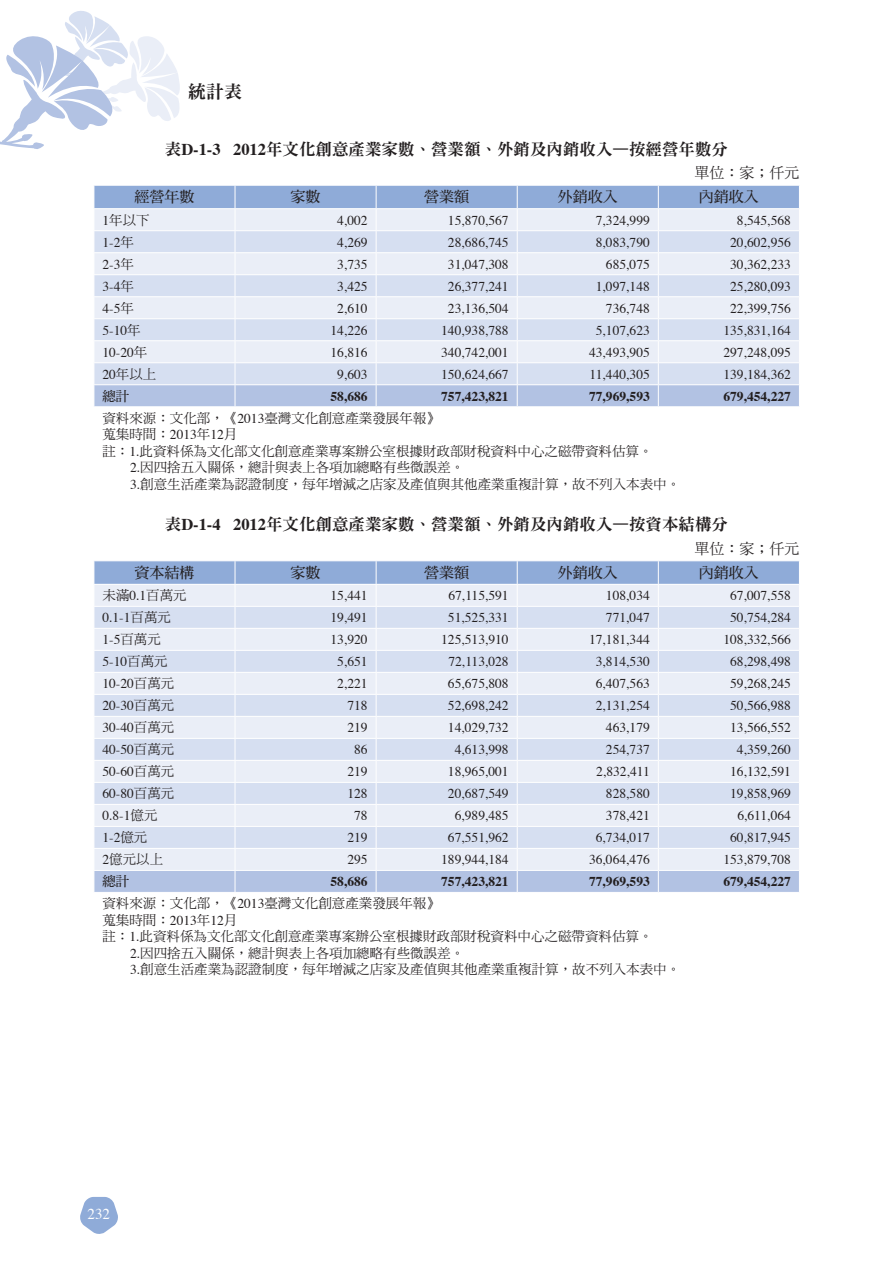
<style>
.page{position:relative;width:893px;height:1263px;background:#fff}
.page>*{position:absolute;margin:0;border:0;box-sizing:border-box;transform-origin:0 0}
.t1{font:18px "DF Ming Std W9";color:#231f20}
.t2{font:16.5px "DF Ming Std W9";color:#231f20}
.t3{font:15px "DF Ming Std W7";color:#231f20}
.t4{font:15px "DF Ming Std W5";color:#231f20}
.t5{font:15px "Times";color:#fff}
.t6{font:13.5px "Times";color:#231f20}
.t7{font:13.5px "DF Ming Std W5";color:#231f20}
.t8{font:700 13.5px "Times";color:#231f20}
.t9{font:13.5px "DF Ming Std W7";color:#231f20}
.s1{font-family:"Times";font-weight:700}
.s2{font-family:"Times"}
.s3{font-family:"DF Ming Std W5"}
</style>
<div class="page">
<svg style="left:0;top:11px;width:180px;height:138px"></svg>
<svg style="left:80px;top:1197px;width:38px;height:37px"></svg>
<svg style="left:94px;top:185px;width:706px;height:221px;background:#d5def0"></svg>
<svg style="left:94px;top:561px;width:705px;height:331px;background:#d9e1f1"></svg>
<h1 class="t1" style="left:188px;top:81px;width:56px">統計表</h1>
<p class="t2" style="left:165px;top:140px;width:565px">表<span class="s1">D-1-3 2012</span>年文化創意產業家數、營業額、外銷及內銷收入—按經營年數分</p>
<p class="t4" style="left:694px;top:165px;width:106px">單位：家；仟元</p>
<p class="t3" style="left:134px;top:189px;width:61px">經營年數</p>
<p class="t3" style="left:291px;top:189px;width:31px">家數</p>
<p class="t3" style="left:424px;top:189px;width:46px">營業額</p>
<p class="t3" style="left:558px;top:189px;width:61px">外銷收入</p>
<p class="t3" style="left:699px;top:189px;width:61px">內銷收入</p>
<p class="t7" style="left:102px;top:212px;width:49px"><span class="s2">1</span>年以下</p>
<p class="t6" style="left:337px;top:207px;width:32px">4,002</p>
<p class="t6" style="left:448px;top:207px;width:62px">15,870,567</p>
<p class="t6" style="left:596px;top:207px;width:55px">7,324,999</p>
<p class="t6" style="left:737px;top:207px;width:55px">8,545,568</p>
<p class="t6" style="left:102px;top:229px;width:33px">1-2<span class="s3">年</span></p>
<p class="t6" style="left:337px;top:229px;width:32px">4,269</p>
<p class="t6" style="left:448px;top:229px;width:62px">28,686,745</p>
<p class="t6" style="left:596px;top:229px;width:55px">8,083,790</p>
<p class="t6" style="left:730px;top:229px;width:62px">20,602,956</p>
<p class="t6" style="left:102px;top:251px;width:33px">2-3<span class="s3">年</span></p>
<p class="t6" style="left:337px;top:251px;width:32px">3,735</p>
<p class="t6" style="left:448px;top:251px;width:62px">31,047,308</p>
<p class="t6" style="left:606px;top:251px;width:45px">685,075</p>
<p class="t6" style="left:730px;top:251px;width:62px">30,362,233</p>
<p class="t6" style="left:102px;top:273px;width:33px">3-4<span class="s3">年</span></p>
<p class="t6" style="left:337px;top:273px;width:32px">3,425</p>
<p class="t6" style="left:448px;top:273px;width:62px">26,377,241</p>
<p class="t6" style="left:596px;top:273px;width:55px">1,097,148</p>
<p class="t6" style="left:730px;top:273px;width:62px">25,280,093</p>
<p class="t6" style="left:102px;top:295px;width:33px">4-5<span class="s3">年</span></p>
<p class="t6" style="left:337px;top:295px;width:32px">2,610</p>
<p class="t6" style="left:448px;top:295px;width:62px">23,136,504</p>
<p class="t6" style="left:606px;top:295px;width:45px">736,748</p>
<p class="t6" style="left:730px;top:295px;width:62px">22,399,756</p>
<p class="t6" style="left:102px;top:317px;width:40px">5-10<span class="s3">年</span></p>
<p class="t6" style="left:330px;top:317px;width:39px">14,226</p>
<p class="t6" style="left:441px;top:317px;width:69px">140,938,788</p>
<p class="t6" style="left:596px;top:317px;width:55px">5,107,623</p>
<p class="t6" style="left:723px;top:317px;width:69px">135,831,164</p>
<p class="t6" style="left:102px;top:339px;width:46px">10-20<span class="s3">年</span></p>
<p class="t6" style="left:330px;top:339px;width:39px">16,816</p>
<p class="t6" style="left:441px;top:339px;width:69px">340,742,001</p>
<p class="t6" style="left:589px;top:339px;width:62px">43,493,905</p>
<p class="t6" style="left:723px;top:339px;width:69px">297,248,095</p>
<p class="t7" style="left:102px;top:366px;width:55px"><span class="s2">20</span>年以上</p>
<p class="t6" style="left:337px;top:361px;width:32px">9,603</p>
<p class="t6" style="left:441px;top:361px;width:69px">150,624,667</p>
<p class="t6" style="left:590px;top:361px;width:62px">11,440,305</p>
<p class="t6" style="left:723px;top:361px;width:69px">139,184,362</p>
<p class="t9" style="left:102px;top:388px;width:28px">總計</p>
<p class="t8" style="left:330px;top:383px;width:39px">58,686</p>
<p class="t8" style="left:441px;top:383px;width:69px">757,423,821</p>
<p class="t8" style="left:589px;top:383px;width:62px">77,969,593</p>
<p class="t8" style="left:723px;top:383px;width:69px">679,454,227</p>
<p class="t7" style="left:102px;top:410px;width:339px">資料來源：文化部，《<span class="s2">2013</span>臺灣文化創意產業發展年報》</p>
<p class="t7" style="left:102px;top:427px;width:136px">蒐集時間：<span class="s2">2013</span>年<span class="s2">12</span>月</p>
<p class="t7" style="left:102px;top:443px;width:552px">註：<span class="s2">1.</span>此資料係為文化部文化創意產業專案辦公室根據財政部財稅資料中心之磁帶資料估算。</p>
<p class="t7" style="left:130px;top:460px;width:336px"><span class="s2">2.</span>因四捨五入關係，總計與表上各項加總略有些微誤差。</p>
<p class="t7" style="left:130px;top:476px;width:552px"><span class="s2">3.</span>創意生活產業為認證制度，每年增減之店家及產值與其他產業重複計算，故不列入本表中。</p>
<p class="t2" style="left:165px;top:515px;width:565px">表<span class="s1">D-1-4 2012</span>年文化創意產業家數、營業額、外銷及內銷收入—按資本結構分</p>
<p class="t4" style="left:694px;top:541px;width:107px">單位：家；仟元</p>
<p class="t3" style="left:134px;top:564px;width:61px">資本結構</p>
<p class="t3" style="left:291px;top:564px;width:31px">家數</p>
<p class="t3" style="left:424px;top:564px;width:46px">營業額</p>
<p class="t3" style="left:558px;top:564px;width:61px">外銷收入</p>
<p class="t3" style="left:699px;top:564px;width:61px">內銷收入</p>
<p class="t7" style="left:102px;top:588px;width:86px">未滿<span class="s2">0.1</span>百萬元</p>
<p class="t6" style="left:330px;top:583px;width:39px">15,441</p>
<p class="t6" style="left:448px;top:583px;width:62px">67,115,591</p>
<p class="t6" style="left:606px;top:583px;width:45px">108,034</p>
<p class="t6" style="left:730px;top:583px;width:62px">67,007,558</p>
<p class="t6" style="left:102px;top:605px;width:70px">0.1-1<span class="s3">百萬元</span></p>
<p class="t6" style="left:330px;top:605px;width:39px">19,491</p>
<p class="t6" style="left:448px;top:605px;width:62px">51,525,331</p>
<p class="t6" style="left:606px;top:605px;width:45px">771,047</p>
<p class="t6" style="left:730px;top:605px;width:62px">50,754,284</p>
<p class="t6" style="left:102px;top:627px;width:60px">1-5<span class="s3">百萬元</span></p>
<p class="t6" style="left:330px;top:627px;width:39px">13,920</p>
<p class="t6" style="left:441px;top:627px;width:69px">125,513,910</p>
<p class="t6" style="left:589px;top:627px;width:62px">17,181,344</p>
<p class="t6" style="left:723px;top:627px;width:69px">108,332,566</p>
<p class="t6" style="left:102px;top:649px;width:67px">5-10<span class="s3">百萬元</span></p>
<p class="t6" style="left:337px;top:649px;width:32px">5,651</p>
<p class="t6" style="left:448px;top:649px;width:62px">72,113,028</p>
<p class="t6" style="left:596px;top:649px;width:55px">3,814,530</p>
<p class="t6" style="left:730px;top:649px;width:62px">68,298,498</p>
<p class="t6" style="left:102px;top:671px;width:73px">10-20<span class="s3">百萬元</span></p>
<p class="t6" style="left:337px;top:671px;width:32px">2,221</p>
<p class="t6" style="left:448px;top:671px;width:62px">65,675,808</p>
<p class="t6" style="left:596px;top:671px;width:55px">6,407,563</p>
<p class="t6" style="left:730px;top:671px;width:62px">59,268,245</p>
<p class="t6" style="left:102px;top:693px;width:73px">20-30<span class="s3">百萬元</span></p>
<p class="t6" style="left:347px;top:693px;width:22px">718</p>
<p class="t6" style="left:448px;top:693px;width:62px">52,698,242</p>
<p class="t6" style="left:596px;top:693px;width:55px">2,131,254</p>
<p class="t6" style="left:730px;top:693px;width:62px">50,566,988</p>
<p class="t6" style="left:102px;top:715px;width:73px">30-40<span class="s3">百萬元</span></p>
<p class="t6" style="left:347px;top:715px;width:22px">219</p>
<p class="t6" style="left:448px;top:715px;width:62px">14,029,732</p>
<p class="t6" style="left:606px;top:715px;width:45px">463,179</p>
<p class="t6" style="left:730px;top:715px;width:62px">13,566,552</p>
<p class="t6" style="left:102px;top:737px;width:73px">40-50<span class="s3">百萬元</span></p>
<p class="t6" style="left:354px;top:737px;width:15px">86</p>
<p class="t6" style="left:455px;top:737px;width:55px">4,613,998</p>
<p class="t6" style="left:606px;top:737px;width:45px">254,737</p>
<p class="t6" style="left:737px;top:737px;width:56px">4,359,260</p>
<p class="t6" style="left:102px;top:759px;width:73px">50-60<span class="s3">百萬元</span></p>
<p class="t6" style="left:347px;top:759px;width:22px">219</p>
<p class="t6" style="left:448px;top:759px;width:62px">18,965,001</p>
<p class="t6" style="left:596px;top:759px;width:55px">2,832,411</p>
<p class="t6" style="left:730px;top:759px;width:62px">16,132,591</p>
<p class="t6" style="left:102px;top:781px;width:73px">60-80<span class="s3">百萬元</span></p>
<p class="t6" style="left:347px;top:781px;width:22px">128</p>
<p class="t6" style="left:448px;top:781px;width:62px">20,687,549</p>
<p class="t6" style="left:606px;top:781px;width:45px">828,580</p>
<p class="t6" style="left:730px;top:781px;width:62px">19,858,969</p>
<p class="t6" style="left:102px;top:803px;width:57px">0.8-1<span class="s3">億元</span></p>
<p class="t6" style="left:354px;top:803px;width:15px">78</p>
<p class="t6" style="left:455px;top:803px;width:55px">6,989,485</p>
<p class="t6" style="left:606px;top:803px;width:45px">378,421</p>
<p class="t6" style="left:737px;top:803px;width:55px">6,611,064</p>
<p class="t6" style="left:102px;top:825px;width:46px">1-2<span class="s3">億元</span></p>
<p class="t6" style="left:347px;top:825px;width:22px">219</p>
<p class="t6" style="left:448px;top:825px;width:62px">67,551,962</p>
<p class="t6" style="left:596px;top:825px;width:55px">6,734,017</p>
<p class="t6" style="left:730px;top:825px;width:62px">60,817,945</p>
<p class="t7" style="left:102px;top:852px;width:62px"><span class="s2">2</span>億元以上</p>
<p class="t6" style="left:347px;top:847px;width:22px">295</p>
<p class="t6" style="left:441px;top:847px;width:69px">189,944,184</p>
<p class="t6" style="left:589px;top:847px;width:62px">36,064,476</p>
<p class="t6" style="left:723px;top:847px;width:69px">153,879,708</p>
<p class="t9" style="left:102px;top:874px;width:28px">總計</p>
<p class="t8" style="left:330px;top:869px;width:39px">58,686</p>
<p class="t8" style="left:441px;top:869px;width:69px">757,423,821</p>
<p class="t8" style="left:589px;top:869px;width:62px">77,969,593</p>
<p class="t8" style="left:723px;top:869px;width:69px">679,454,227</p>
<p class="t7" style="left:102px;top:896px;width:339px">資料來源：文化部，《<span class="s2">2013</span>臺灣文化創意產業發展年報》</p>
<p class="t7" style="left:102px;top:913px;width:136px">蒐集時間：<span class="s2">2013</span>年<span class="s2">12</span>月</p>
<p class="t7" style="left:102px;top:929px;width:552px">註：<span class="s2">1.</span>此資料係為文化部文化創意產業專案辦公室根據財政部財稅資料中心之磁帶資料估算。</p>
<p class="t7" style="left:130px;top:946px;width:336px"><span class="s2">2.</span>因四捨五入關係，總計與表上各項加總略有些微誤差。</p>
<p class="t7" style="left:130px;top:962px;width:552px"><span class="s2">3.</span>創意生活產業為認證制度，每年增減之店家及產值與其他產業重複計算，故不列入本表中。</p>
<p class="t5" style="left:88px;top:1200px;width:24px">232</p>
</div>
